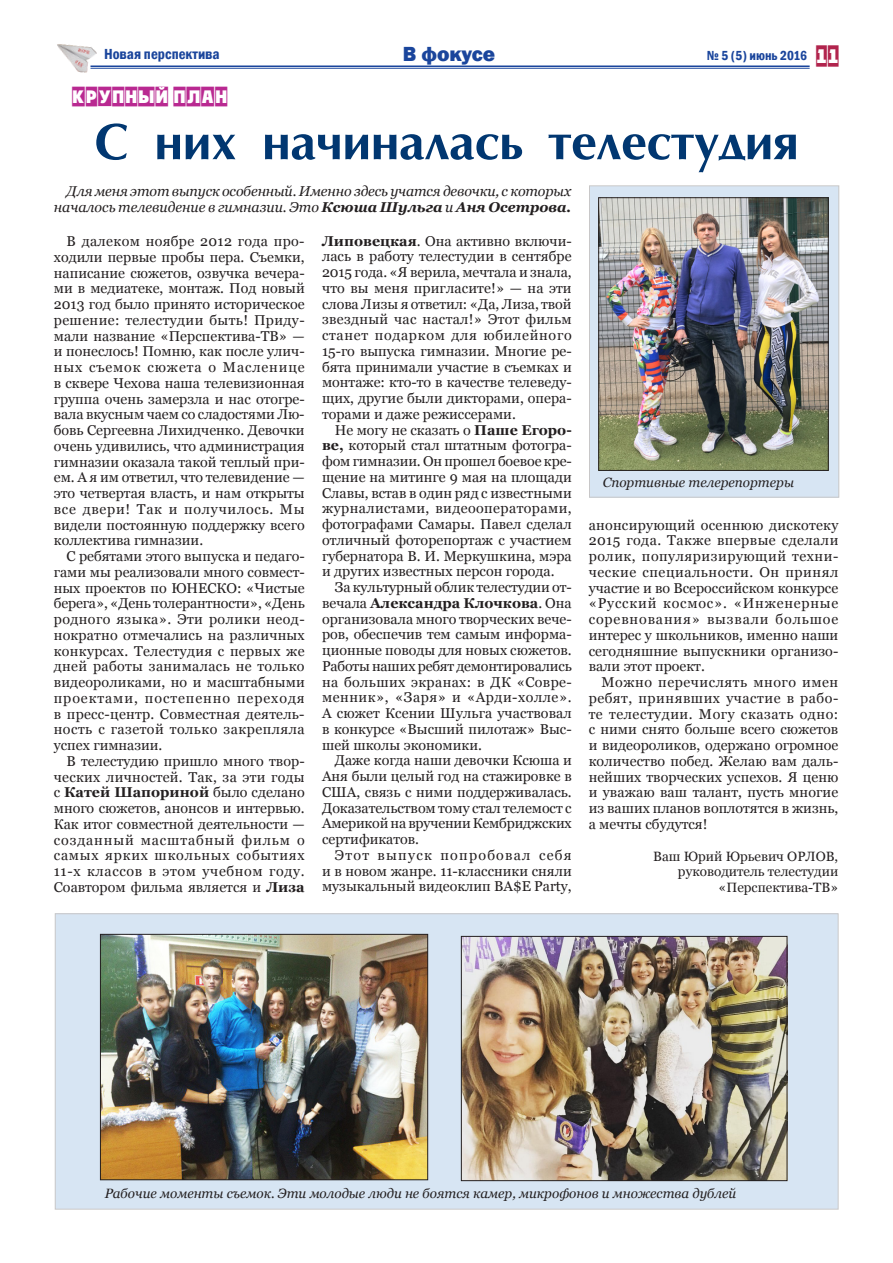
<style>
.page{position:relative;width:893px;height:1263px;background:#fff}
.page>*{position:absolute;margin:0;border:0;box-sizing:border-box;transform-origin:0 0}
.t1{font:700 51px "AG Opt Cyrillic";color:#013771}
.t2{font:800 21px "Franklin Gothic";color:#1a459c}
.t3{font:18px "a Plakat Titul Cm";color:#b92991}
.t4{font:600 condensed 15px "Franklin Gothic";color:#1a459c}
.t5{font:14.25px/15.8px "Georgia";color:#231f20;text-align:justify}
.t6{font:italic 14.25px/15.8px "Georgia";letter-spacing:-.01em;color:#231f20;text-align:right}
.t7{font:italic 13.5px "Georgia";color:#231f20}
.t8{font:13.5px/15.8px "Georgia";color:#231f20;text-align:right}
.t9{font:600 condensed 13.5px "Franklin Gothic";color:#1a459c}
.s1{font-family:"a Plakat Titul Cm";font-weight:400;font-stretch:normal;font-size:19.5px;color:#b1244d}
.s2{font-weight:700}
</style>
<div class="page">
<div style="left:589px;top:186px;width:250px;height:311px;background:#d7e5f3"></div>
<div style="left:55px;top:914px;width:783px;height:295px;background:#d7e5f3"></div>
<hr style="left:91px;top:65px;width:719px;height:2px;background:#1a459c">
<hr style="left:91px;top:68px;width:719px;height:1px;background:#1a459c">
<img style="left:57px;top:44px;width:44px;height:29px">
<img style="left:463px;top:938px;width:322px;height:241px">
<div style="left:461px;top:936px;width:326px;height:245px;border:1px solid #231f20"></div>
<img style="left:102px;top:936px;width:324px;height:242px">
<div style="left:100px;top:934px;width:328px;height:246px;border:1px solid #231f20"></div>
<img style="left:600px;top:199px;width:226px;height:270px">
<div style="left:598px;top:197px;width:230px;height:274px;border:1px solid #231f20"></div>
<p class="t4" style="left:104px;top:44px;width:117px">Новая перспектива</p>
<h2 class="t2" style="left:403px;top:40px;width:94px">В фокусе</h2>
<p class="t9" style="left:707px;top:46px;width:134px">№ 5 (5) июнь 2016 <span class="s1">11</span></p>
<p class="t3" style="left:72px;top:87px;width:157px">Крупный план</p>
<h1 class="t1" style="left:95px;top:114px;width:705px">С них начиналась телестудия</h1>
<p class="t6" style="left:54px;top:184px;width:519px">Для меня этот выпуск особенный. Именно здесь учатся девочки, с которых началось телевидение в гимназии. Это <span class="s2">Ксюша Шульга</span> и <span class="s2">Аня Осетрова.</span></p>
<p class="t5" style="left:54px;top:234px;width:252px;text-indent:13px">В далеком ноябре 2012 года про&shy;ходили первые пробы пера. Съемки, написание сюжетов, озвучка вечера&shy;ми в медиатеке, монтаж. Под новый 2013 год было принято историческое решение: телестудии быть! Приду&shy;мали название «Перспектива-ТВ» — и понеслось! Помню, как после улич&shy;ных съемок сюжета о Масленице в сквере Чехова наша телевизионная группа очень замерзла и нас отогре&shy;вала вкусным чаем со сладостями Лю&shy;бовь Сергеевна Лихидченко. Девочки очень удивились, что администрация гимназии оказала такой теплый при&shy;ем. А я им ответил, что телевидение — это четвертая власть, и нам открыты все двери! Так и получилось. Мы видели постоянную поддержку всего коллектива гимназии.</p>
<p class="t5" style="left:54px;top:548px;width:252px;text-indent:13px">С ребятами этого выпуска и педаго&shy;гами мы реализовали много совмест&shy;ных проектов по ЮНЕСКО: «Чистые берега», «День толерантности», «День родного языка». Эти ролики неод&shy;нократно отмечались на различных конкурсах. Телестудия с первых же дней работы занималась не только видеороликами, но и масштабными проектами, постепенно переходя в пресс-центр. Совместная деятель&shy;ность с газетой только закрепляла успех гимназии.</p>
<p class="t5" style="left:54px;top:753px;width:252px;text-indent:13px">В телестудию пришло много твор&shy;ческих личностей. Так, за эти годы с <span class="s2">Катей Шапориной</span> было сделано много сюжетов, анонсов и интервью.<br>Как итог совместной деятельности — созданный масштабный фильм о самых ярких школьных событиях 11-х классов в этом учебном году.<br>Соавтором фильма является и <span class="s2">Лиза</span></p>
<p class="t5" style="left:322px;top:233px;width:251px"><span class="s2">Липовецкая</span>. Она активно включи&shy;лась в работу телестудии в сентябре 2015 года. «Я верила, мечтала и знала, что вы меня пригласите!» — на эти слова Лизы я ответил: «Да, Лиза, твой звездный час настал!» Этот фильм станет подарком для юбилейного 15-го выпуска гимназии. Многие ре&shy;бята принимали участие в съемках и монтаже: кто-то в качестве телеведу&shy;щих, другие были дикторами, опера&shy;торами и даже режиссерами.</p>
<p class="t5" style="left:322px;top:422px;width:251px;text-indent:13px">Не могу не сказать о <span class="s2">Паше Егоро&shy;ве,</span> который стал штатным фотогра&shy;фом гимназии. Он прошел боевое кре&shy;щение на митинге 9 мая на площади Славы, встав в один ряд с известными журналистами, видеооператорами, фотографами Самары. Павел сделал отличный фоторепортаж с участием губернатора В. И. Меркушкина, мэра и других известных персон города.</p>
<p class="t5" style="left:322px;top:579px;width:251px;text-indent:13px">За культурный облик телестудии от&shy;вечала <span class="s2">Александра Клочкова</span>. Она организовала много творческих вече&shy;ров, обеспечив тем самым информа&shy;ционные поводы для новых сюжетов.<br>Работы наших ребят демонтировались на больших экранах: в ДК «Совре&shy;менник», «Заря» и «Арди-холле».<br>А сюжет Ксении Шульга участвовал в конкурсе «Высший пилотаж» Выс&shy;шей школы экономики.</p>
<p class="t5" style="left:322px;top:753px;width:251px;text-indent:13px">Даже когда наши девочки Ксюша и Аня были целый год на стажировке в США, связь с ними поддерживалась.<br>Доказательством тому стал телемост с Америкой на вручении Кембриджских сертификатов.</p>
<p class="t5" style="left:322px;top:847px;width:251px;text-indent:13px">Этот выпуск попробовал себя и в новом жанре. 11-классники сняли музыкальный видеоклип BA$E Party,</p>
<p class="t7" style="left:603px;top:474px;width:193px">Спортивные телерепортеры</p>
<p class="t5" style="left:589px;top:517px;width:251px">анонсирующий осеннюю дискотеку 2015 года. Также впервые сделали ролик, популяризирующий техни&shy;ческие специальности. Он принял участие и во Всероссийском конкурсе «Русский космос». «Инженерные соревнования» вызвали большое интерес у школьников, именно наши сегодняшние выпускники организо&shy;вали этот проект.</p>
<p class="t5" style="left:589px;top:675px;width:251px;text-indent:13px">Можно перечислять много имен ребят, принявших участие в рабо&shy;те телестудии. Могу сказать одно: с ними снято больше всего сюжетов и видеороликов, одержано огромное количество побед. Желаю вам даль&shy;нейших творческих успехов. Я ценю и уважаю ваш талант, пусть многие из ваших планов воплотятся в жизнь, а мечты сбудутся!</p>
<p class="t8" style="left:653px;top:848px;width:187px">Ваш Юрий Юрьевич ОРЛОВ, руководитель телестудии «Перспектива-ТВ»</p>
<p class="t7" style="left:105px;top:1185px;width:633px">Рабочие моменты съемок. Эти молодые люди не боятся камер, микрофонов и множества дублей</p>
</div>
